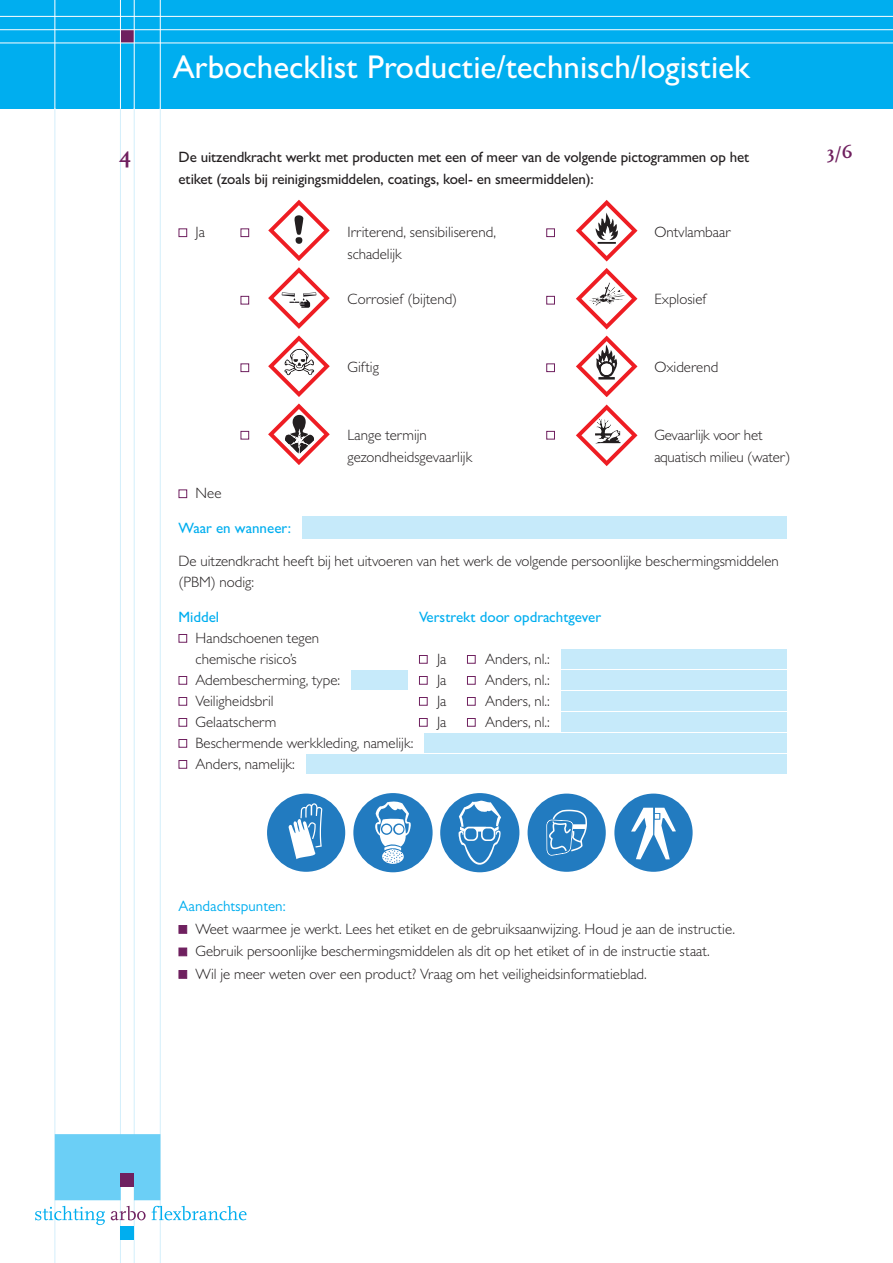
<style>
.page{position:relative;width:893px;height:1263px;background:#fff}
.page>*{position:absolute;margin:0;border:0;box-sizing:border-box;transform-origin:0 0}
.t1{font:500 33px "Gill Sans MT Pro";color:#fff}
.t2{font:700 22.5px "Scala";color:#6f205f}
.t3{font:700 18px "Scala";color:#6f205f}
.t4{font:300 15px/22.5px "Gill Sans MT Pro";color:#231f20}
.t5{font:500 15px/22.5px "Gill Sans MT Pro";letter-spacing:-.01em;color:#231f20}
.t6{font:500 15px "Gill Sans MT Pro";color:#00aeef}
.t7{font:15px "Gill Sans MT Pro";color:#00aeef}
</style>
<div class="page">
<div style="left:0;top:0;width:893px;height:108px;background:#00aeef"></div>
<div style="left:120px;top:30px;width:14px;height:13px;background:#6f205f"></div>
<hr style="left:0;top:43px;width:893px;height:1px;background:#fff">
<hr style="left:0;top:29px;width:893px;height:1px;background:#fff">
<hr style="left:0;top:16px;width:893px;height:1px;background:#fff">
<hr style="left:160px;top:0;width:1px;height:108px;background:#fff">
<hr style="left:120px;top:0;width:1px;height:108px;background:#fff">
<hr style="left:54px;top:0;width:1px;height:108px;background:#fff">
<hr style="left:134px;top:0;width:1px;height:108px;background:#fff">
<hr style="left:160px;top:108px;width:1px;height:1155px;background:#d4effb">
<hr style="left:120px;top:108px;width:1px;height:1155px;background:#d4effb">
<hr style="left:54px;top:108px;width:1px;height:1155px;background:#d4effb">
<hr style="left:134px;top:108px;width:1px;height:1155px;background:#d4effb">
<svg style="left:35px;top:1206px;width:70px;height:19px"></svg>
<svg style="left:111px;top:1206px;width:35px;height:14px"></svg>
<svg style="left:152px;top:1206px;width:95px;height:14px"></svg>
<div style="left:55px;top:1134px;width:105px;height:66px;background:#6bcff6"></div>
<div style="left:121px;top:1174px;width:13px;height:13px;background:#6f205f"></div>
<div style="left:121px;top:1227px;width:13px;height:13px;background:#00aeef"></div>
<div style="left:179px;top:228px;width:8px;height:9px;border:1px solid #6f205f"></div>
<div style="left:179px;top:489px;width:8px;height:9px;border:1px solid #6f205f"></div>
<div style="left:179px;top:634px;width:8px;height:9px;border:1px solid #6f205f"></div>
<div style="left:419px;top:655px;width:9px;height:9px;border:1px solid #6f205f"></div>
<div style="left:467px;top:655px;width:9px;height:9px;border:1px solid #6f205f"></div>
<div style="left:179px;top:676px;width:8px;height:9px;border:1px solid #6f205f"></div>
<div style="left:419px;top:676px;width:9px;height:9px;border:1px solid #6f205f"></div>
<div style="left:467px;top:676px;width:9px;height:9px;border:1px solid #6f205f"></div>
<div style="left:179px;top:697px;width:8px;height:9px;border:1px solid #6f205f"></div>
<div style="left:419px;top:697px;width:9px;height:9px;border:1px solid #6f205f"></div>
<div style="left:467px;top:697px;width:9px;height:9px;border:1px solid #6f205f"></div>
<div style="left:179px;top:718px;width:8px;height:9px;border:1px solid #6f205f"></div>
<div style="left:419px;top:718px;width:9px;height:9px;border:1px solid #6f205f"></div>
<div style="left:467px;top:718px;width:9px;height:9px;border:1px solid #6f205f"></div>
<div style="left:179px;top:739px;width:8px;height:9px;border:1px solid #6f205f"></div>
<div style="left:179px;top:760px;width:8px;height:9px;border:1px solid #6f205f"></div>
<div style="left:179px;top:925px;width:8px;height:9px;background:#6f205f;border:1px solid #6f205f"></div>
<div style="left:179px;top:948px;width:8px;height:8px;background:#6f205f;border:1px solid #6f205f"></div>
<div style="left:179px;top:970px;width:8px;height:9px;background:#6f205f;border:1px solid #6f205f"></div>
<div style="left:241px;top:228px;width:8px;height:9px;border:1px solid #6f205f"></div>
<div style="left:241px;top:296px;width:8px;height:8px;border:1px solid #6f205f"></div>
<div style="left:241px;top:363px;width:8px;height:9px;border:1px solid #6f205f"></div>
<div style="left:241px;top:431px;width:8px;height:8px;border:1px solid #6f205f"></div>
<div style="left:546px;top:228px;width:9px;height:9px;border:1px solid #6f205f"></div>
<div style="left:546px;top:296px;width:9px;height:8px;border:1px solid #6f205f"></div>
<div style="left:546px;top:363px;width:9px;height:9px;border:1px solid #6f205f"></div>
<div style="left:546px;top:431px;width:9px;height:8px;border:1px solid #6f205f"></div>
<svg style="left:576px;top:200px;width:61px;height:61px"></svg>
<svg style="left:576px;top:268px;width:61px;height:61px"></svg>
<svg style="left:576px;top:335px;width:61px;height:62px"></svg>
<svg style="left:576px;top:404px;width:61px;height:62px"></svg>
<svg style="left:268px;top:200px;width:62px;height:61px"></svg>
<svg style="left:268px;top:267px;width:62px;height:62px"></svg>
<svg style="left:268px;top:335px;width:62px;height:62px"></svg>
<svg style="left:268px;top:403px;width:62px;height:62px"></svg>
<div style="left:302px;top:516px;width:485px;height:22px;background:#c6eafa"></div>
<div style="left:351px;top:670px;width:56px;height:19px;background:#c6eafa"></div>
<div style="left:561px;top:649px;width:226px;height:19px;background:#c6eafa"></div>
<div style="left:561px;top:670px;width:226px;height:19px;background:#c6eafa"></div>
<div style="left:561px;top:691px;width:226px;height:19px;background:#c6eafa"></div>
<div style="left:561px;top:712px;width:226px;height:19px;background:#c6eafa"></div>
<div style="left:306px;top:754px;width:481px;height:19px;background:#c6eafa"></div>
<div style="left:424px;top:733px;width:363px;height:19px;background:#c6eafa"></div>
<svg style="left:440px;top:793px;width:79px;height:79px"></svg>
<div style="left:614px;top:793px;width:79px;height:79px;background:#227bc0;border-radius:50%"></div>
<svg style="left:631px;top:808px;width:45px;height:51px"></svg>
<div style="left:267px;top:793px;width:78px;height:79px;background:#227bc0;border-radius:50%"></div>
<svg style="left:289px;top:803px;width:33px;height:56px"></svg>
<div style="left:528px;top:793px;width:78px;height:79px;background:#227bc0;border-radius:50%"></div>
<svg style="left:546px;top:810px;width:41px;height:46px"></svg>
<svg style="left:353px;top:793px;width:80px;height:79px"></svg>
<h1 class="t1" style="left:173px;top:48px;width:578px">Arbochecklist Productie/technisch/logistiek</h1>
<h2 class="t2" style="left:119px;top:142px;width:14px">4</h2>
<p class="t5" style="left:179px;top:146px;width:572px">De uitzendkracht werkt met producten met een of meer van de volgende pictogrammen op het etiket (zoals bij reinigingsmiddelen, coatings, koel- en smeermiddelen):</p>
<p class="t4" style="left:196px;top:220px;width:11px">Ja</p>
<p class="t4" style="left:654px;top:220px;width:78px">Ontvlambaar</p>
<p class="t4" style="left:348px;top:220px;width:150px">Irriterend, sensibiliserend, schadelijk</p>
<p class="t4" style="left:348px;top:288px;width:111px">Corrosief (bijtend)</p>
<p class="t4" style="left:654px;top:288px;width:54px">Explosief</p>
<p class="t4" style="left:348px;top:355px;width:33px">Giftig</p>
<p class="t4" style="left:348px;top:423px;width:126px">Lange termijn gezondheidsgevaarlijk</p>
<p class="t4" style="left:654px;top:355px;width:66px">Oxiderend</p>
<p class="t4" style="left:654px;top:423px;width:138px">Gevaarlijk voor het aquatisch milieu (water)</p>
<p class="t4" style="left:196px;top:481px;width:27px">Nee</p>
<p class="t6" style="left:179px;top:518px;width:114px">Waar en wanneer:</p>
<p class="t4" style="left:179px;top:550px;width:602px;line-height:21px">De uitzendkracht heeft bij het uitvoeren van het werk de volgende persoonlijke beschermingsmiddelen (PBM) nodig:</p>
<p class="t6" style="left:179px;top:608px;width:42px">Middel</p>
<p class="t6" style="left:419px;top:608px;width:184px">Verstrekt door opdrachtgever</p>
<p class="t4" style="left:196px;top:627px;width:125px;line-height:21px">Handschoenen tegen chemische risico’s</p>
<p class="t4" style="left:437px;top:647px;width:11px">Ja</p>
<p class="t4" style="left:485px;top:647px;width:66px">Anders, nl.:</p>
<p class="t4" style="left:196px;top:668px;width:146px">Adembescherming, type:</p>
<p class="t4" style="left:437px;top:668px;width:11px">Ja</p>
<p class="t4" style="left:485px;top:668px;width:66px">Anders, nl.:</p>
<p class="t4" style="left:196px;top:689px;width:80px">Veiligheidsbril</p>
<p class="t4" style="left:437px;top:689px;width:11px">Ja</p>
<p class="t4" style="left:485px;top:689px;width:66px">Anders, nl.:</p>
<p class="t4" style="left:196px;top:710px;width:82px">Gelaatscherm</p>
<p class="t4" style="left:437px;top:710px;width:11px">Ja</p>
<p class="t4" style="left:485px;top:710px;width:66px">Anders, nl.:</p>
<p class="t4" style="left:196px;top:732px;width:219px;line-height:21px">Beschermende werkkleding, namelijk:<br>Anders, namelijk:</p>
<p class="t3" style="left:827px;top:142px;width:28px">3/6</p>
<p class="t7" style="left:179px;top:897px;width:109px">Aandachtspunten:</p>
<p class="t4" style="left:196px;top:917px;width:541px">Weet waarmee je werkt. Lees het etiket en de gebruiksaanwijzing. Houd je aan de instructie.<br>Gebruik persoonlijke beschermingsmiddelen als dit op het etiket of in de instructie staat.<br>Wil je meer weten over een product? Vraag om het veiligheidsinformatieblad.</p>
</div>
